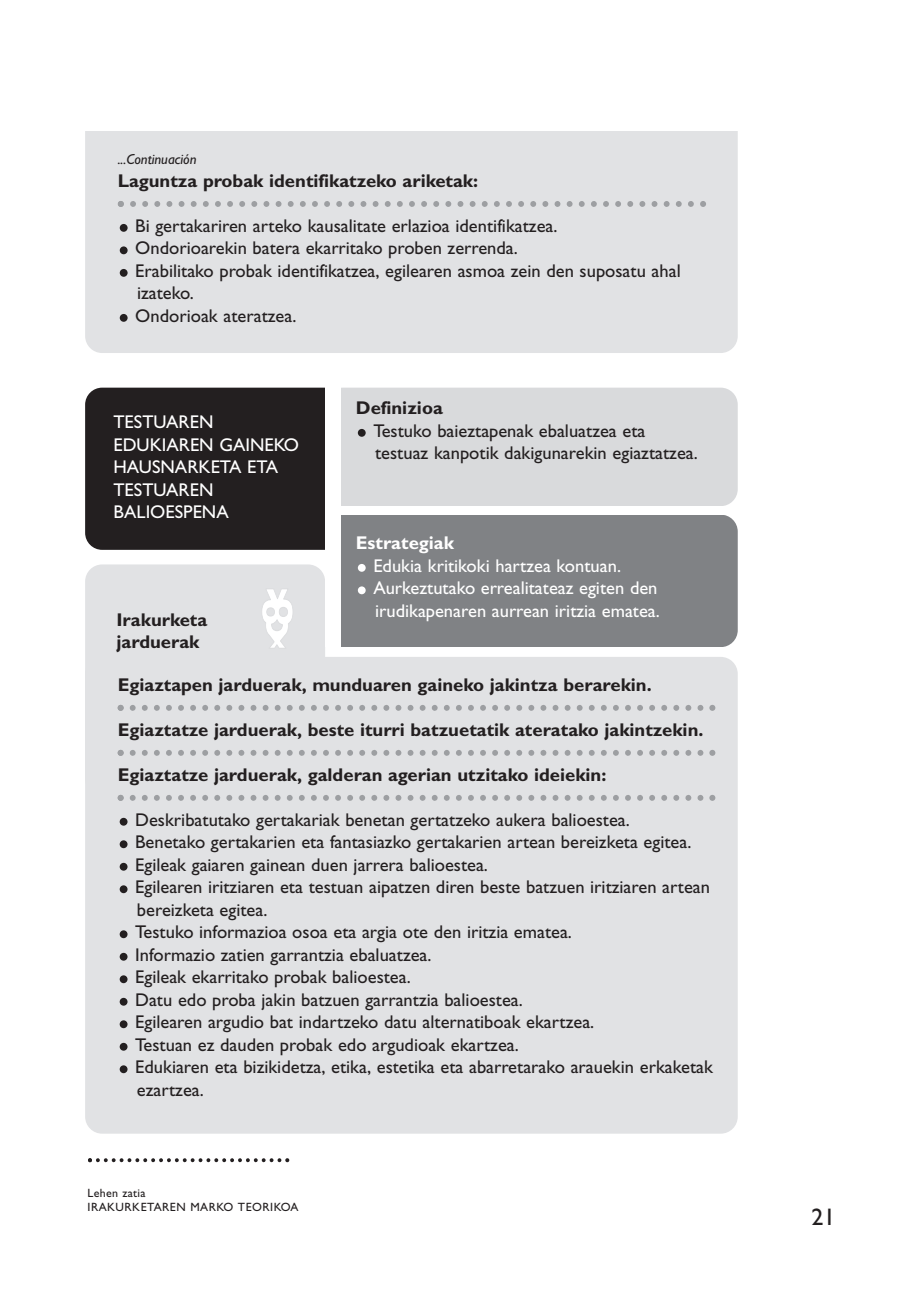
<style>
.page{position:relative;width:908px;height:1304px;background:#fff}
.page>*{position:absolute;margin:0;border:0;box-sizing:border-box;transform-origin:0 0}
.t1{font:24px "Gill Sans";color:#231f20}
.t2{font:18.4px/22.6px "Gill Sans";color:#231f20}
.t3{font:700 18.4px/22.6px "Gill Sans";color:#231f20}
.t4{font:18.4px/22.6px "Gill Sans";color:#fff}
.t5{font:700 18.4px "Gill Sans";color:#fff}
.t6{font:italic 14.4px "Gill Sans";color:#231f20}
.t7{font:12px/14.4px "Gill Sans";letter-spacing:.04em;color:#231f20}
</style>
<div class="page">
<svg style="left:88px;top:1158px;width:201px;height:4px"></svg>
<div style="left:85px;top:99px;width:652px;height:254px;background:#e1e2e4;border-radius:17px"></div>
<svg style="left:118px;top:201px;width:587px;height:6px"></svg>
<div style="left:120px;top:314px;width:7px;height:8px;background:#231f20;border-radius:50%"></div>
<div style="left:120px;top:269px;width:7px;height:8px;background:#231f20;border-radius:50%"></div>
<div style="left:120px;top:246px;width:7px;height:8px;background:#231f20;border-radius:50%"></div>
<div style="left:120px;top:224px;width:7px;height:8px;background:#231f20;border-radius:50%"></div>
<div style="left:63px;top:82px;width:727px;height:49px;background:#fff"></div>
<div style="left:85px;top:564px;width:240px;height:232px;background:#e1e2e4;border-radius:17px"></div>
<div style="left:85px;top:657px;width:652px;height:477px;background:#e1e2e4;border-radius:17px"></div>
<div style="left:85px;top:388px;width:262px;height:162px;background:#231f20;border-radius:17px"></div>
<div style="left:326px;top:388px;width:411px;height:118px;background:#d9dadc;border-radius:17px"></div>
<div style="left:326px;top:515px;width:411px;height:132px;background:#808285;border-radius:17px"></div>
<div style="left:334px;top:506px;width:471px;height:9px;background:#fff"></div>
<div style="left:325px;top:388px;width:15px;height:259px;background:#fff"></div>
<div style="left:357px;top:586px;width:8px;height:8px;background:#fff;border-radius:50%"></div>
<div style="left:357px;top:564px;width:8px;height:8px;background:#fff;border-radius:50%"></div>
<div style="left:357px;top:429px;width:8px;height:8px;background:#231f20;border-radius:50%"></div>
<svg style="left:118px;top:705px;width:597px;height:6px"></svg>
<svg style="left:118px;top:750px;width:597px;height:6px"></svg>
<svg style="left:118px;top:795px;width:597px;height:6px"></svg>
<div style="left:120px;top:1065px;width:7px;height:8px;background:#231f20;border-radius:50%"></div>
<div style="left:120px;top:1043px;width:7px;height:8px;background:#231f20;border-radius:50%"></div>
<div style="left:120px;top:1020px;width:7px;height:8px;background:#231f20;border-radius:50%"></div>
<div style="left:120px;top:998px;width:7px;height:8px;background:#231f20;border-radius:50%"></div>
<div style="left:120px;top:975px;width:7px;height:8px;background:#231f20;border-radius:50%"></div>
<div style="left:120px;top:953px;width:7px;height:8px;background:#231f20;border-radius:50%"></div>
<div style="left:120px;top:930px;width:7px;height:8px;background:#231f20;border-radius:50%"></div>
<div style="left:120px;top:885px;width:7px;height:8px;background:#231f20;border-radius:50%"></div>
<div style="left:120px;top:863px;width:7px;height:8px;background:#231f20;border-radius:50%"></div>
<div style="left:120px;top:840px;width:7px;height:8px;background:#231f20;border-radius:50%"></div>
<div style="left:120px;top:818px;width:7px;height:8px;background:#231f20;border-radius:50%"></div>
<svg style="left:262px;top:589px;width:31px;height:59px"></svg>
<p class="t6" style="left:118px;top:151px;width:80px">...Continuación</p>
<p class="t3" style="left:118px;top:169px;width:362px">Laguntza probak identifikatzeko ariketak:</p>
<p class="t2" style="left:135px;top:214px;width:546px">Bi gertakariren arteko kausalitate erlazioa identifikatzea.<br>Ondorioarekin batera ekarritako proben zerrenda.<br>Erabilitako probak identifikatzea, egilearen asmoa zein den suposatu ahal izateko.<br>Ondorioak ateratzea.</p>
<p class="t4" style="left:113px;top:411px;width:187px">TESTUAREN<br>EDUKIAREN GAINEKO<br>HAUSNARKETA ETA<br>TESTUAREN<br>BALIOESPENA</p>
<p class="t3" style="left:355px;top:397px;width:88px">Definizioa</p>
<p class="t2" style="left:373px;top:419px;width:326px">Testuko baieztapenak ebaluatzea eta testuaz kanpotik dakigunarekin egiaztatzea.</p>
<p class="t5" style="left:355px;top:532px;width:100px">Estrategiak</p>
<p class="t4" style="left:373px;top:554px;width:288px">Edukia kritikoki hartzea kontuan.<br>Aurkeztutako errealitateaz egiten den irudikapenaren aurrean iritzia ematea.</p>
<p class="t3" style="left:116px;top:608px;width:92px">Irakurketa jarduerak</p>
<p class="t3" style="left:118px;top:673px;width:535px">Egiaztapen jarduerak, munduaren gaineko jakintza berarekin.</p>
<p class="t3" style="left:118px;top:718px;width:587px">Egiaztatze jarduerak, beste iturri batzuetatik ateratako jakintzekin.</p>
<p class="t3" style="left:118px;top:763px;width:490px">Egiaztatze jarduerak, galderan agerian utzitako ideiekin:</p>
<p class="t2" style="left:135px;top:808px;width:579px">Deskribatutako gertakariak benetan gertatzeko aukera balioestea.<br>Benetako gertakarien eta fantasiazko gertakarien artean bereizketa egitea.<br>Egileak gaiaren gainean duen jarrera balioestea.<br>Egilearen iritziaren eta testuan aipatzen diren beste batzuen iritziaren artean bereizketa egitea.<br>Testuko informazioa osoa eta argia ote den iritzia ematea.<br>Informazio zatien garrantzia ebaluatzea.<br>Egileak ekarritako probak balioestea.<br>Datu edo proba jakin batzuen garrantzia balioestea.<br>Egilearen argudio bat indartzeko datu alternatiboak ekartzea.<br>Testuan ez dauden probak edo argudioak ekartzea.<br>Edukiaren eta bizikidetza, etika, estetika eta abarretarako arauekin erkaketak ezartzea.</p>
<p class="t7" style="left:87px;top:1185px;width:212px">Lehen zatia<br>IRAKURKETAREN MARKO TEORIKOA</p>
<h1 class="t1" style="left:811px;top:1203px;width:25px">21</h1>
</div>
